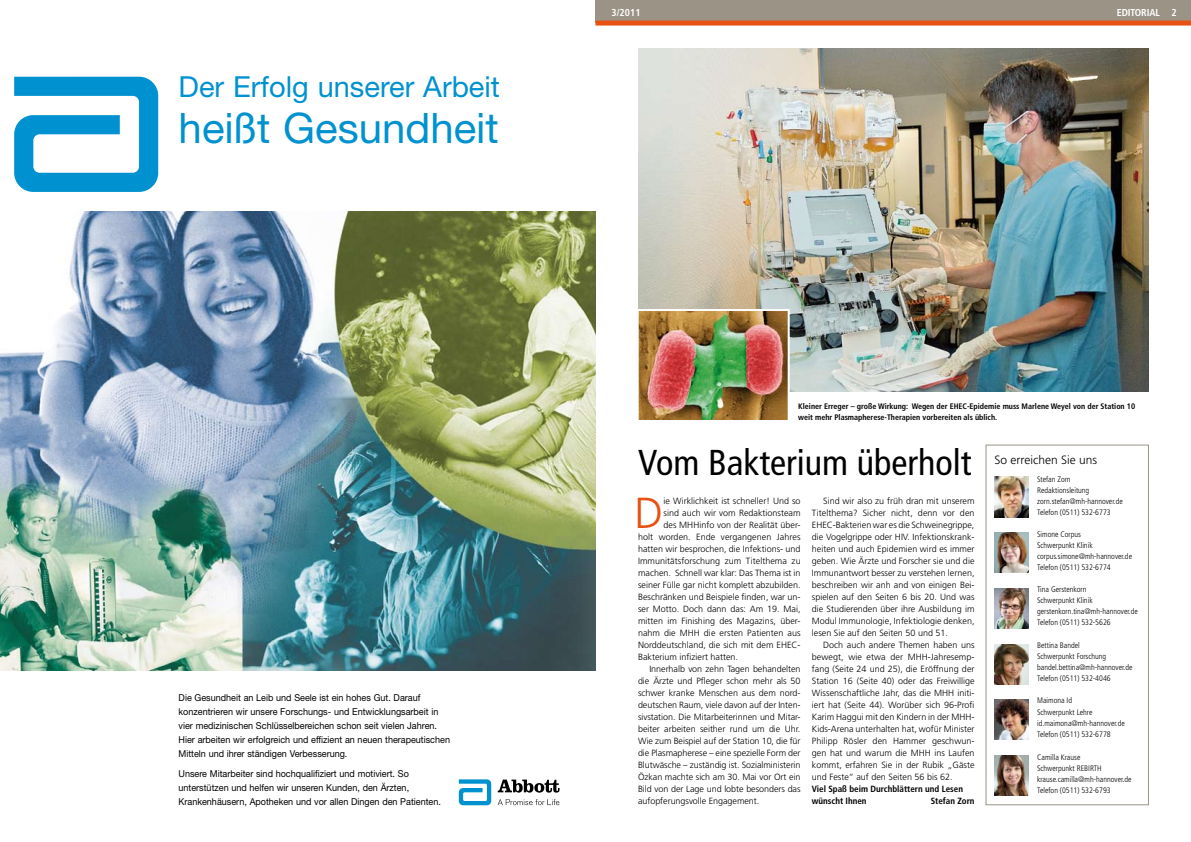
<style>
.page{position:relative;width:1191px;height:842px;background:#fff}
.page>*{position:absolute;margin:0;border:0;box-sizing:border-box;transform-origin:0 0}
.t1{font:300 43.4px "Frutiger";color:#e75113}
.t2{font:42px "Helvetica Neue Roman OV TVEDBB";color:#0092d0}
.t3{font:condensed 36px "Frutiger";color:#000}
.t4{font:29px "Helvetica Neue Roman OV TVEDBB";color:#0092d0}
.t5{font:300 12px "Frutiger";color:#000}
.t6{font:700 condensed 10px "Frutiger";letter-spacing:-.01em;color:#fff}
.t7{font:9.5px/14px "Helvetica Neue Roman OV TVEDBB";color:#000;scale:.95 1}
.t8{font:300 9px/12px "Frutiger";color:#000;text-align:justify}
.t9{font:700 condensed 9px/12px "Frutiger";color:#000}
.t10{font:300 condensed 8px/11px "Frutiger";color:#000}
.t11{font:700 condensed 8px/11px "Frutiger";color:#000}
</style>
<div class="page">
<div style="left:986px;top:445px;width:162px;height:360px;border:1px solid #9b9386"></div>
<div style="left:595px;top:0;width:596px;height:23px;background:#9b9386"></div>
<div style="left:595px;top:21px;width:596px;height:5px;background:#e75113"></div>
<img style="left:0;top:211px;width:595px;height:459px">
<svg style="left:14px;top:77px;width:144px;height:115px"></svg>
<svg style="left:497px;top:799px;width:62px;height:6px"></svg>
<svg style="left:459px;top:779px;width:32px;height:26px"></svg>
<svg style="left:498px;top:780px;width:61px;height:13px"></svg>
<img style="left:994px;top:477px;width:34px;height:40px">
<img style="left:994px;top:532px;width:34px;height:40px">
<img style="left:994px;top:588px;width:34px;height:41px">
<img style="left:994px;top:644px;width:34px;height:40px">
<img style="left:994px;top:700px;width:34px;height:40px">
<img style="left:994px;top:755px;width:34px;height:41px">
<img style="left:638px;top:48px;width:510px;height:344px">
<img style="left:639px;top:312px;width:147px;height:107px">
<div style="left:636px;top:309px;width:153px;height:113px;border:2px solid #fff"></div>
<h3 class="t4" style="left:179px;top:70px;width:323px">Der Erfolg unserer Arbeit</h3>
<h2 class="t2" style="left:179px;top:103px;width:322px">heißt Gesundheit</h2>
<p class="t7" style="left:178px;top:691px;width:287px">Die Gesundheit an Leib und Seele ist ein hohes Gut. Darauf konzentrieren wir unsere Forschungs- und Entwicklungsarbeit in vier medizinischen Schlüsselbereichen schon seit vielen Jahren.<br>Hier arbeiten wir erfolgreich und effizient an neuen therapeutischen Mitteln und ihrer ständigen Verbesserung.</p>
<p class="t7" style="left:178px;top:766px;width:278px">Unsere Mitarbeiter sind hochqualifiziert und motiviert. So unterstützen und helfen wir unseren Kunden, den Ärzten,<br>Krankenhäusern, Apotheken und vor allen Dingen den Patienten.</p>
<p class="t6" style="left:611px;top:6px;width:31px">3/2011</p>
<p class="t6" style="left:1116px;top:6px;width:62px">Editorial 2</p>
<p class="t11" style="left:798px;top:401px;width:338px">Kleiner Erreger – große Wirkung: Wegen der EHEC-Epidemie muss Marlene Weyel von der Station 10 weit mehr Plasmapherese-Therapien vorbereiten als üblich.</p>
<h3 class="t3" style="left:638px;top:442px;width:335px">Vom Bakterium überholt</h3>
<h1 class="t1" style="left:634px;top:488px;width:30px">D</h1>
<p class="t8" style="left:663px;top:495px;width:139px">ie Wirklichkeit ist schneller! Und so</p>
<p class="t8" style="left:663px;top:507px;width:139px">sind auch wir vom Redaktionsteam</p>
<p class="t8" style="left:663px;top:519px;width:139px">des MHHinfo von der Realität über-</p>
<p class="t8" style="left:638px;top:531px;width:164px">holt worden. Ende vergangenen Jahres</p>
<p class="t8" style="left:638px;top:543px;width:164px">hatten wir besprochen, die Infektions- und</p>
<p class="t8" style="left:638px;top:555px;width:164px">Immunitätsforschung zum Titelthema zu</p>
<p class="t8" style="left:638px;top:567px;width:164px">machen. Schnell war klar: Das Thema ist in</p>
<p class="t8" style="left:638px;top:579px;width:164px">seiner Fülle gar nicht komplett abzubilden.</p>
<p class="t8" style="left:638px;top:591px;width:164px">Beschränken und Beispiele finden, war un-</p>
<p class="t8" style="left:638px;top:603px;width:164px">ser Motto. Doch dann das: Am 19. Mai,</p>
<p class="t8" style="left:638px;top:615px;width:164px">mitten im Finishing des Magazins, über-</p>
<p class="t8" style="left:638px;top:627px;width:164px">nahm die MHH die ersten Patienten aus</p>
<p class="t8" style="left:638px;top:639px;width:164px">Norddeutschland, die sich mit dem EHEC-</p>
<p class="t8" style="left:638px;top:651px;width:101px">Bakterium infiziert hatten.</p>
<p class="t8" style="left:649px;top:663px;width:153px">Innerhalb von zehn Tagen behandelten</p>
<p class="t8" style="left:638px;top:675px;width:164px">die Ärzte und Pfleger schon mehr als 50</p>
<p class="t8" style="left:638px;top:687px;width:164px">schwer kranke Menschen aus dem nord-</p>
<p class="t8" style="left:638px;top:699px;width:164px">deutschen Raum, viele davon auf der Inten-</p>
<p class="t8" style="left:638px;top:711px;width:164px">sivstation. Die Mitarbeiterinnen und Mitar-</p>
<p class="t8" style="left:638px;top:723px;width:164px">beiter arbeiten seither rund um die Uhr.</p>
<p class="t8" style="left:638px;top:735px;width:164px">Wie zum Beispiel auf der Station 10, die für</p>
<p class="t8" style="left:638px;top:747px;width:164px">die Plasmapherese – eine spezielle Form der</p>
<p class="t8" style="left:638px;top:759px;width:164px">Blutwäsche – zuständig ist. Sozialministerin</p>
<p class="t8" style="left:638px;top:771px;width:164px">Özkan machte sich am 30. Mai vor Ort ein</p>
<p class="t8" style="left:638px;top:783px;width:164px">Bild von der Lage und lobte besonders das</p>
<p class="t8" style="left:638px;top:795px;width:123px">aufopferungsvolle Engagement.</p>
<p class="t8" style="left:812px;top:495px;width:164px;text-indent:11px">Sind wir also zu früh dran mit unserem Titelthema? Sicher nicht, denn vor den EHEC-Bakterien war es die Schweinegrippe, die Vogelgrippe oder HIV. Infektionskrank&shy;heiten und auch Epidemien wird es immer geben. Wie Ärzte und Forscher sie und die Immunantwort besser zu verstehen lernen, beschreiben wir anh and von einigen Bei&shy;spielen auf den Seiten 6 bis 20. Und was die Studierenden über ihre Ausbildung im Modul Immunologie, Infektiologie denken, lesen Sie auf den Seiten 50 und 51.</p>
<p class="t8" style="left:812px;top:639px;width:164px;text-indent:11px">Doch auch andere Themen haben uns bewegt, wie etwa der MHH-Jahresemp&shy;fang (Seite 24 und 25), die Eröffnung der Station 16 (Seite 40) oder das Freiwillige Wissenschaftliche Jahr, das die MHH initi&shy;iert hat (Seite 44). Worüber sich 96-Profi Karim Haggui mit den Kindern in der MHH-Kids-Arena unterhalten hat, wofür Minister Philipp Rösler den Hammer geschwun&shy;gen hat und warum die MHH ins Laufen kommt, erfahren Sie in der Rubik „Gäste und Feste“ auf den Seiten 56 bis 62.</p>
<p class="t9" style="left:812px;top:783px;width:153px">Viel Spaß beim Durchblättern und Lesen wünscht Ihnen</p>
<p class="t9" style="left:930px;top:795px;width:45px">Stefan Zorn</p>
<h3 class="t5" style="left:994px;top:453px;width:104px">So erreichen Sie uns</h3>
<p class="t10" style="left:1037px;top:474px;width:87px">Stefan Zorn<br>Redaktionsleitung zorn.stefan@mh-hannover.de<br>Telefon (0511) 532-6773</p>
<p class="t10" style="left:1037px;top:529px;width:96px">Simone Corpus<br>Schwerpunkt Klinik corpus.simone@mh-hannover.de<br>Telefon (0511) 532-6774</p>
<p class="t10" style="left:1037px;top:584px;width:102px">Tina Gerstenkorn<br>Schwerpunkt Klinik gerstenkorn.tina@mh-hannover.de<br>Telefon (0511) 532-5626</p>
<p class="t10" style="left:1037px;top:640px;width:97px">Bettina Bandel<br>Schwerpunkt Forschung bandel.bettina@mh-hannover.de<br>Telefon (0511) 532-4046</p>
<p class="t10" style="left:1037px;top:695px;width:89px">Maimona Id<br>Schwerpunkt Lehre id.maimona@mh-hannover.de<br>Telefon (0511) 532-6778</p>
<p class="t10" style="left:1037px;top:752px;width:96px">Camilla Krause<br>Schwerpunkt REBIRTH krause.camilla@mh-hannover.de<br>Telefon (0511) 532-6793</p>
</div>
